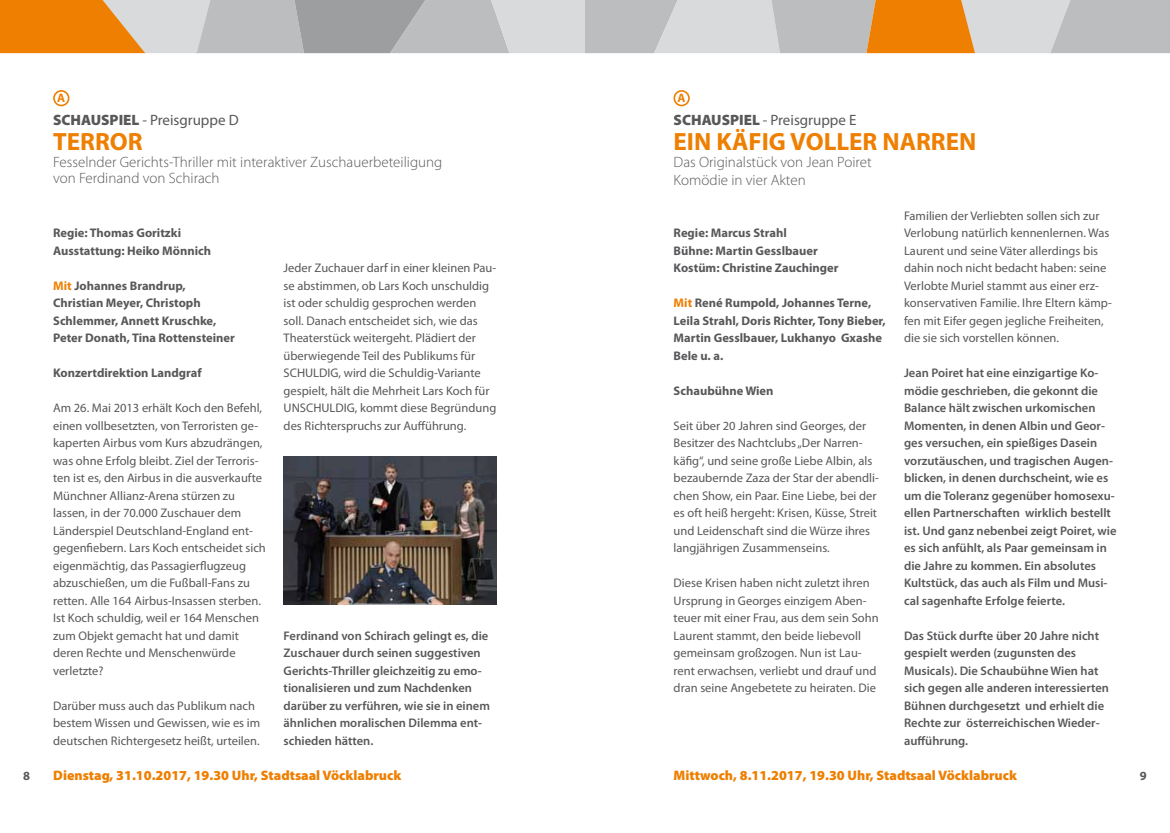
<style>
.page{position:relative;width:1170px;height:833px;background:#fff}
.page>*{position:absolute;margin:0;border:0;box-sizing:border-box;transform-origin:0 0}
.t1{font:700 25px "Myriad Pro";color:#ee7f00}
.t2{font:300 15px/16.2px "Myriad Pro";color:#58585a}
.t3{font:15px "Myriad Pro";color:#58585a}
.t4{font:900 13.75px "Myriad Pro";color:#ee7f00}
.t5{font:12.5px/17.5px "Myriad Pro";color:#58585a}
.t6{font:600 12.5px/17.5px "Myriad Pro";color:#58585a}
.t7{font:700 12.5px/17.5px "Myriad Pro";color:#58585a}
.t8{font:700 12.25px "Myriad Pro";color:#ee7f00}
.s1{font-weight:900}
.s2{color:#ee7f00}
</style>
<div class="page">
<img style="left:283px;top:457px;width:213px;height:148px">
<div style="left:53px;top:90px;width:16px;height:16px;border:2px solid #ee7f00;border-radius:50%"></div>
<div style="left:673px;top:90px;width:16px;height:16px;border:2px solid #ee7f00;border-radius:50%"></div>
<svg style="left:0;top:0;width:1169px;height:53px;background:#cbb7a0"></svg>
<p class="t8" style="left:57px;top:90px;width:10px">A</p>
<p class="t8" style="left:677px;top:90px;width:10px">A</p>
<p class="t3" style="left:53px;top:110px;width:187px"><span class="s1">SCHAUSPIEL</span> - Preisgruppe D</p>
<h1 class="t1" style="left:53px;top:125px;width:91px">TERROR</h1>
<p class="t2" style="left:53px;top:154px;width:390px">Fesselnder Gerichts-Thriller mit interaktiver Zuschauerbeteiligung von Ferdinand von Schirach</p>
<p class="t3" style="left:673px;top:110px;width:184px"><span class="s1">SCHAUSPIEL</span> - Preisgruppe E</p>
<h1 class="t1" style="left:673px;top:125px;width:304px">EIN KÄFIG VOLLER NARREN</h1>
<p class="t2" style="left:673px;top:153px;width:199px;line-height:17.5px">Das Originalstück von Jean Poiret<br>Komödie in vier Akten</p>
<p class="t5" style="left:904px;top:207px;width:209px">Familien der Verliebten sollen sich zur Verlobung natürlich kennenlernen. Was Laurent und seine Väter allerdings bis dahin noch nicht bedacht haben: seine Verlobte Muriel stammt aus einer erz&shy;konservativen Familie. Ihre Eltern kämp&shy;fen mit Eifer gegen jegliche Freiheiten, die sie sich vorstellen können.</p>
<p class="t6" style="left:904px;top:364px;width:214px">Jean Poiret hat eine einzigartige Ko&shy;mödie geschrieben, die gekonnt die Balance hält zwischen urkomischen Momenten, in denen Albin und Geor&shy;ges versuchen, ein spießiges Dasein vorzutäuschen, und tragischen Augen&shy;blicken, in denen durchscheint, wie es um die Toleranz gegenüber homosexu&shy;ellen Partnerschaften wirklich bestellt ist. Und ganz nebenbei zeigt Poiret, wie es sich anfühlt, als Paar gemeinsam in die Jahre zu kommen. Ein absolutes Kultstück, das auch als Film und Musi&shy;cal sagenhafte Erfolge feierte.</p>
<p class="t6" style="left:904px;top:626px;width:206px">Das Stück durfte über 20 Jahre nicht gespielt werden (zugunsten des<br>Musicals). Die Schaubühne Wien hat sich gegen alle anderen interessierten<br>Bühnen durchgesetzt und erhielt die<br>Rechte zur österreichischen Wieder&shy;aufführung.</p>
<p class="t4" style="left:673px;top:766px;width:345px">Mittwoch, 8.11.2017, 19.30 Uhr, Stadtsaal Vöcklabruck</p>
<p class="t7" style="left:53px;top:224px;width:159px">Regie: Thomas Goritzki<br>Ausstattung: Heiko Mönnich</p>
<p class="t7" style="left:53px;top:276px;width:183px"><span class="s2">Mit</span> Johannes Brandrup,<br>Christian Meyer, Christoph<br>Schlemmer, Annett Kruschke,<br>Peter Donath, Tina Rottensteiner</p>
<p class="t7" style="left:53px;top:364px;width:150px">Konzertdirektion Landgraf</p>
<p class="t5" style="left:53px;top:399px;width:214px">Am 26. Mai 2013 erhält Koch den Befehl, einen vollbesetzten, von Terroristen ge&shy;kaperten Airbus vom Kurs abzudrängen, was ohne Erfolg bleibt. Ziel der Terroris&shy;ten ist es, den Airbus in die ausverkaufte Münchner Allianz-Arena stürzen zu lassen, in der 70.000 Zuschauer dem Länderspiel Deutschland-England ent&shy;gegenfiebern. Lars Koch entscheidet sich eigenmächtig, das Passagierflugzeug abzuschießen, um die Fußball-Fans zu retten. Alle 164 Airbus-Insassen sterben.<br>Ist Koch schuldig, weil er 164 Menschen zum Objekt gemacht hat und damit deren Rechte und Menschenwürde verletzte?</p>
<p class="t5" style="left:53px;top:697px;width:208px">Darüber muss auch das Publikum nach bestem Wissen und Gewissen, wie es im deutschen Richtergesetz heißt, urteilen.</p>
<p class="t7" style="left:673px;top:224px;width:166px">Regie: Marcus Strahl<br>Bühne: Martin Gesslbauer<br>Kostüm: Christine Zauchinger</p>
<p class="t7" style="left:673px;top:294px;width:214px"><span class="s2">Mit</span> René Rumpold, Johannes Terne,<br>Leila Strahl, Doris Richter, Tony Bieber,<br>Martin Gesslbauer, Lukhanyo Gxashe<br>Bele u. a.</p>
<p class="t7" style="left:673px;top:381px;width:101px">Schaubühne Wien</p>
<p class="t5" style="left:673px;top:417px;width:207px">Seit über 20 Jahren sind Georges, der Besitzer des Nachtclubs „Der Narren&shy;käfig“, und seine große Liebe Albin, als bezaubernde Zaza der Star der abendli&shy;chen Show, ein Paar. Eine Liebe, bei der es oft heiß hergeht: Krisen, Küsse, Streit und Leidenschaft sind die Würze ihres langjährigen Zusammenseins.</p>
<p class="t5" style="left:673px;top:574px;width:206px">Diese Krisen haben nicht zuletzt ihren Ursprung in Georges einzigem Aben&shy;teuer mit einer Frau, aus dem sein Sohn Laurent stammt, den beide liebevoll gemeinsam großzogen. Nun ist Lau&shy;rent erwachsen, verliebt und drauf und dran seine Angebetete zu heiraten. Die</p>
<p class="t5" style="left:283px;top:259px;width:214px">Jeder Zuchauer darf in einer kleinen Pau&shy;se abstimmen, ob Lars Koch unschuldig ist oder schuldig gesprochen werden soll. Danach entscheidet sich, wie das Theaterstück weitergeht. Plädiert der überwiegende Teil des Publikums für SCHULDIG, wird die Schuldig-Variante gespielt, hält die Mehrheit Lars Koch für UNSCHULDIG, kommt diese Begründung des Richterspruchs zur Aufführung.</p>
<p class="t6" style="left:283px;top:626px;width:208px">Ferdinand von Schirach gelingt es, die Zuschauer durch seinen suggestiven Gerichts-Thriller gleichzeitig zu emo&shy;tionalisieren und zum Nachdenken darüber zu verführen, wie sie in einem ähnlichen moralischen Dilemma ent&shy;schieden hätten.</p>
<p class="t4" style="left:53px;top:766px;width:349px">Dienstag, 31.10.2017, 19.30 Uhr, Stadtsaal Vöcklabruck</p>
<p class="t7" style="left:23px;top:766px;width:8px">8</p>
<p class="t7" style="left:1139px;top:766px;width:8px">9</p>
</div>
